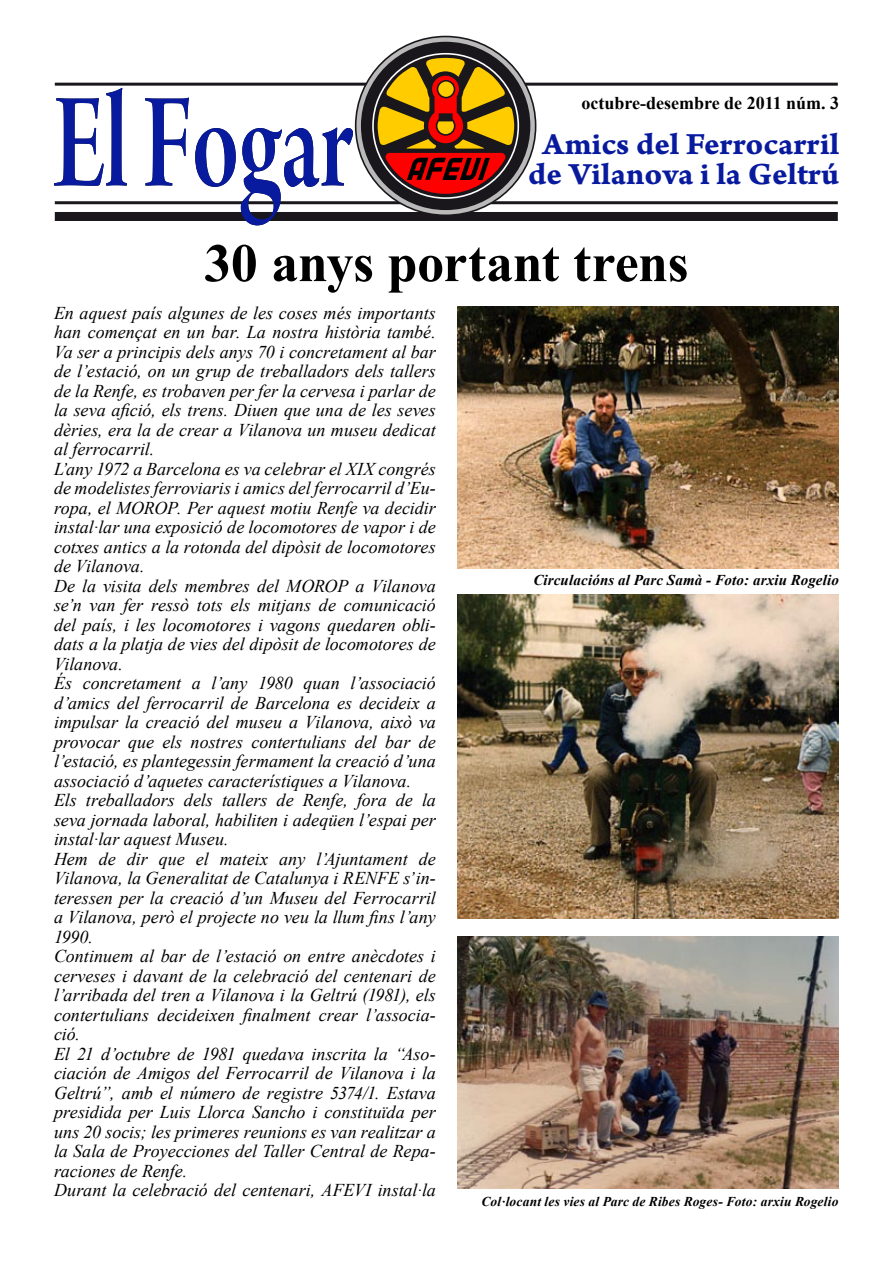
<style>
.page{position:relative;width:893px;height:1263px;background:#fff}
.page>*{position:absolute;margin:0;border:0;box-sizing:border-box;transform-origin:0 0}
.t1{font:700 54px "Times New Roman";letter-spacing:-.01em;color:#000}
.t2{font:32.55px/29.4px "Arno Pro Bold Caption";color:#081a9e;text-align:center}
.t3{font:italic 18px/19.5px "Times New Roman";color:#000;text-align:justify}
.t4{font:700 18px "Times New Roman";color:#000}
.t5{font:italic 700 15px "Times New Roman";letter-spacing:.01em;color:#000}
.t6{font:italic 700 13.5px "Times New Roman";letter-spacing:.015em;color:#000}
</style>
<div class="page">
<hr style="left:55px;top:83px;width:783px;height:3px;background:#1a171c">
<hr style="left:55px;top:201px;width:783px;height:3px;background:#1a171c">
<div style="left:55px;top:212px;width:783px;height:9px;background:#1a171c"></div>
<svg style="left:54px;top:88px;width:299px;height:137px"></svg>
<svg style="left:356px;top:37px;width:180px;height:178px;background:#9f9fa0"></svg>
<svg style="left:360px;top:41px;width:171px;height:170px;background:#343136"></svg>
<svg style="left:375px;top:55px;width:142px;height:140px;background:#94531b"></svg>
<img style="left:457px;top:306px;width:382px;height:262px">
<img style="left:457px;top:594px;width:382px;height:324px">
<img style="left:457px;top:936px;width:382px;height:252px">
<p class="t4" style="left:581px;top:90px;width:259px">octubre-desembre de 2011 núm. 3</p>
<h2 class="t2" style="left:528px;top:131px;width:313px">Amics del Ferrocarril de Vilanova i la Geltrú</h2>
<p class="t1" style="left:204px;top:226px;width:486px">30 anys portant trens</p>
<p class="t3" style="left:54px;top:302px;width:383px">En aquest país algunes de les coses més importants han començat en un bar. La nostra història també.<br>Va ser a principis dels anys 70 i concretament al bar de l’estació, on un grup de treballadors dels tallers de la Renfe, es trobaven per fer la cervesa i parlar de la seva afició, els trens. Diuen que una de les seves dèries, era la de crear a Vilanova un museu dedicat al ferrocarril.</p>
<p class="t3" style="left:54px;top:458px;width:383px">L’any 1972 a Barcelona es va celebrar el XIX congrés de modelistes ferroviaris i amics del ferrocarril d’Eu&shy;ropa, el MOROP. Per aquest motiu Renfe va decidir instal·lar una exposició de locomotores de vapor i de cotxes antics a la rotonda del dipòsit de locomotores de Vilanova.</p>
<p class="t3" style="left:54px;top:575px;width:383px">De la visita dels membres del MOROP a Vilanova se’n van fer ressò tots els mitjans de comunicació del país, i les locomotores i vagons quedaren obli&shy;dats a la platja de vies del dipòsit de locomotores de Vilanova.</p>
<p class="t3" style="left:54px;top:673px;width:383px">És concretament a l’any 1980 quan l’associació d’amics del ferrocarril de Barcelona es decideix a impulsar la creació del museu a Vilanova, això va provocar que els nostres contertulians del bar de l’estació, es plantegessin fermament la creació d’una associació d’aquetes característiques a Vilanova.</p>
<p class="t3" style="left:54px;top:790px;width:383px">Els treballadors dels tallers de Renfe, fora de la seva jornada laboral, habiliten i adeqüen l’espai per instal·lar aquest Museu.</p>
<p class="t3" style="left:54px;top:848px;width:383px">Hem de dir que el mateix any l’Ajuntament de Vilanova, la Generalitat de Catalunya i RENFE s’in&shy;teressen per la creació d’un Museu del Ferrocarril a Vilanova, però el projecte no veu la llum fins l’any 1990.</p>
<p class="t3" style="left:54px;top:946px;width:383px">Continuem al bar de l’estació on entre anècdotes i cerveses i davant de la celebració del centenari de l’arribada del tren a Vilanova i la Geltrú (1981), els contertulians decideixen finalment crear l’associa&shy;ció.</p>
<p class="t3" style="left:54px;top:1043px;width:383px">El 21 d’octubre de 1981 quedava inscrita la “Aso&shy;ciación de Amigos del Ferrocarril de Vilanova i la Geltrú”, amb el número de registre 5374/1. Estava presidida per Luis Llorca Sancho i constituïda per uns 20 socis; les primeres reunions es van realitzar a la Sala de Proyecciones del Taller Central de Repa&shy;raciones de Renfe.</p>
<p class="t3" style="left:54px;top:1180px;width:383px">Durant la celebració del centenari, AFEVI instal·la</p>
<p class="t5" style="left:533px;top:569px;width:307px">Circulacións al Parc Samà - Foto: arxiu Rogelio</p>
<p class="t6" style="left:481px;top:1192px;width:359px">Col·locant les vies al Parc de Ribes Roges- Foto: arxiu Rogelio</p>
</div>
